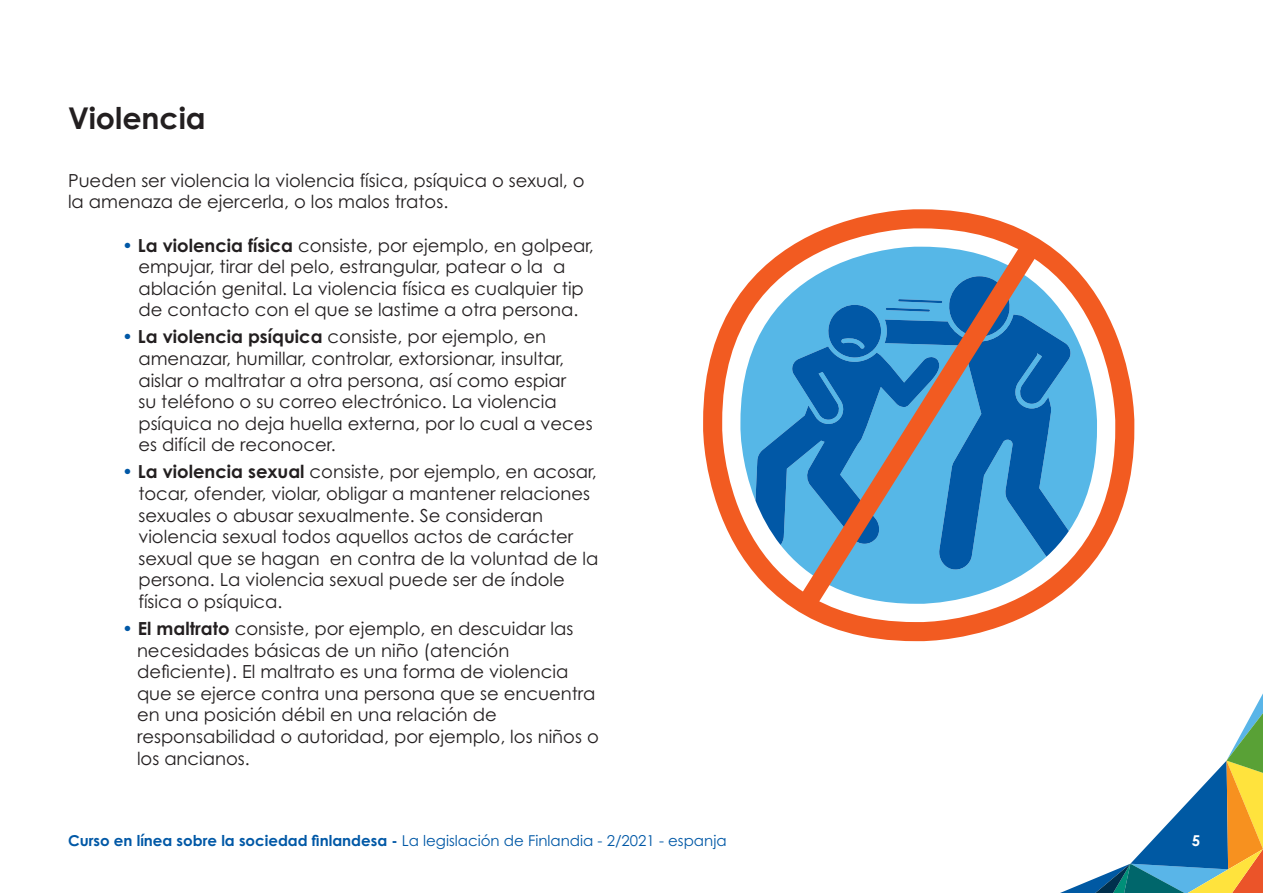
<style>
.page{position:relative;width:1263px;height:893px;background:#fff}
.page>*{position:absolute;margin:0;border:0;box-sizing:border-box;transform-origin:0 0}
.t1{font:700 30px "Century Gothic Pro";color:#231f20}
.t2{font:18px/21.6px "Century Gothic Pro";color:#231f20}
.t3{font:15px "Century Gothic Pro";color:#0158a6}
.t4{font:700 15px "Century Gothic Pro";color:#fff}
.s1{color:#0158a6}
.s2{font-weight:700}
</style>
<div class="page">
<svg style="left:1060px;top:693px;width:203px;height:200px"></svg>
<svg style="left:740px;top:255px;width:357px;height:341px"></svg>
<svg style="left:1061px;top:314px;width:11px;height:255px;background:#68b6df"></svg>
<svg style="left:755px;top:276px;width:22px;height:269px"></svg>
<div style="left:703px;top:209px;width:431px;height:432px;border:19px solid #f25b21;border-radius:203px"></div>
<svg style="left:777px;top:215px;width:284px;height:421px;background:#6e97b9"></svg>
<p class="t1" style="left:68px;top:100px;width:139px">Violencia</p>
<p class="t2" style="left:68px;top:169px;width:518px">Pueden ser violencia la violencia física, psíquica o sexual, o la amenaza de ejercerla, o los malos tratos.</p>
<p class="t2" style="left:138px;top:234px;width:457px;text-indent:-16px"><span class="s1">•</span> <span class="s2">La violencia física</span> consiste, por ejemplo, en golpear, empujar, tirar del pelo, estrangular, patear o la a ablación genital. La violencia física es cualquier tip de contacto con el que se lastime a otra persona.</p>
<p class="t2" style="left:138px;top:326px;width:456px;text-indent:-16px"><span class="s1">•</span> <span class="s2">La violencia psíquica</span> consiste, por ejemplo, en amenazar, humillar, controlar, extorsionar, insultar, aislar o maltratar a otra persona, así como espiar<br>su teléfono o su correo electrónico. La violencia psíquica no deja huella externa, por lo cual a veces es difícil de reconocer.</p>
<p class="t2" style="left:138px;top:461px;width:462px;text-indent:-16px"><span class="s1">•</span> <span class="s2">La violencia sexual</span> consiste, por ejemplo, en acosar, tocar, ofender, violar, obligar a mantener relaciones sexuales o abusar sexualmente. Se consideran violencia sexual todos aquellos actos de carácter sexual que se hagan en contra de la voluntad de la persona. La violencia sexual puede ser de índole física o psíquica.</p>
<p class="t2" style="left:137px;top:617px;width:463px;text-indent:-15px"><span class="s1">•</span> <span class="s2">El maltrato</span> consiste, por ejemplo, en descuidar las necesidades básicas de un niño (atención deficiente). El maltrato es una forma de violencia que se ejerce contra una persona que se encuentra en una posición débil en una relación de responsabilidad o autoridad, por ejemplo, los niños o los ancianos.</p>
<p class="t3" style="left:68px;top:832px;width:660px"><span class="s2">Curso en línea sobre la sociedad finlandesa -</span> La legislación de Finlandia - 2/2021 - espanja</p>
<p class="t4" style="left:1192px;top:831px;width:10px">5</p>
</div>
